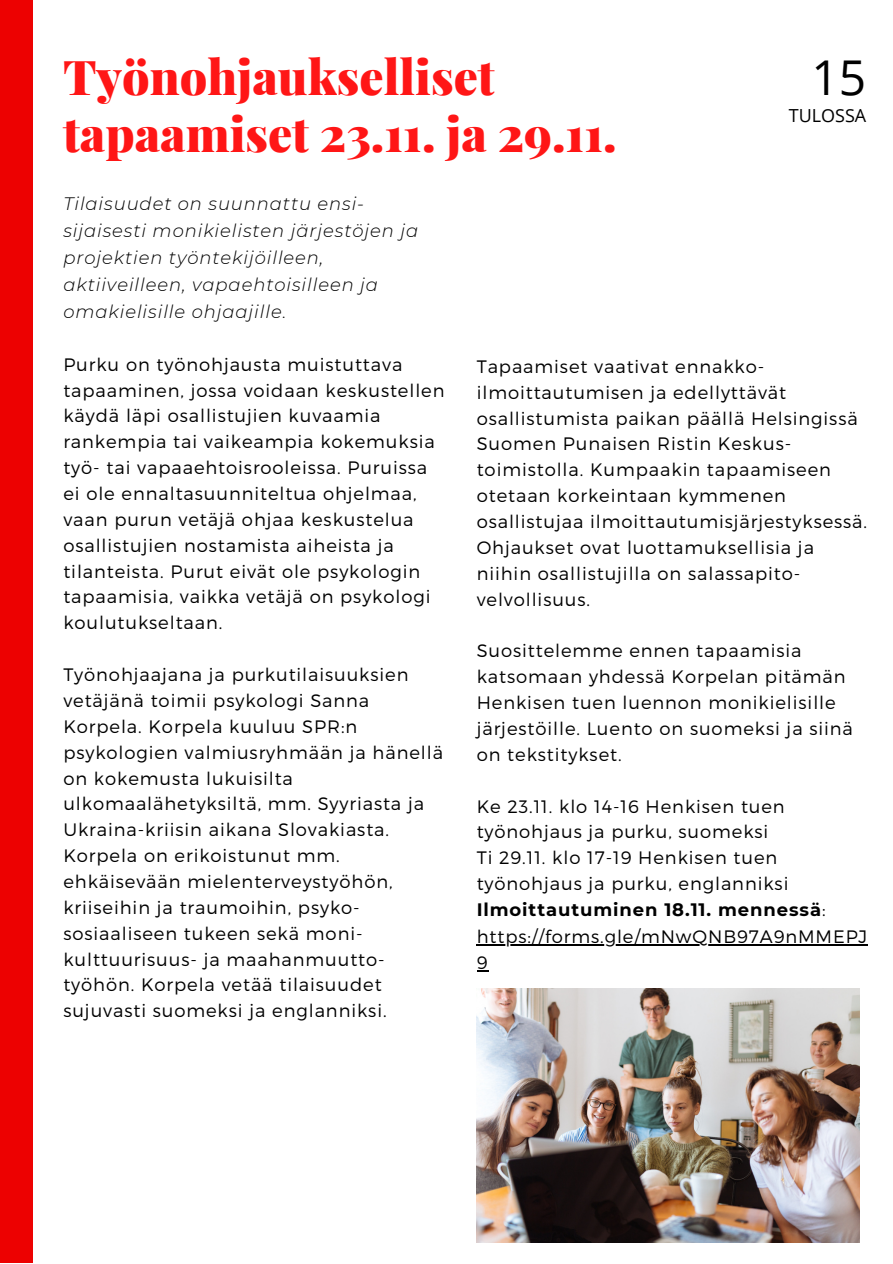
<style>
.page{position:relative;width:893px;height:1264px;background:#fff}
.page>*{position:absolute;margin:0;border:0;box-sizing:border-box;transform-origin:0 0}
.t1{font:900 48px/56.2px "Playfair Display";color:#ff1616}
.t2{font:48px "Open Sans";color:#000}
.t3{font:300 18px/25.8px "Montserrat";letter-spacing:.05em;color:#000}
.t4{font:italic 300 18px/27px "Montserrat";letter-spacing:.05em;color:#000}
.t5{font:18px "Open Sans";color:#000}
.s1{font-weight:700}
</style>
<div class="page">
<div style="left:0;top:0;width:33px;height:1262px;background:#ed0101"></div>
<img style="left:476px;top:988px;width:383px;height:254px">
<hr style="left:476px;top:944px;width:392px;height:1px;background:#000">
<h1 class="t1" style="left:63px;top:47px;width:555px">Työnohjaukselliset tapaamiset 23.11. ja 29.11.</h1>
<h1 class="t2" style="left:811px;top:43px;width:56px">15</h1>
<p class="t5" style="left:788px;top:103px;width:79px">TULOSSA</p>
<p class="t4" style="left:63px;top:190px;width:356px">Tilaisuudet on suunnattu ensi&shy;sijaisesti monikielisten järjestöjen ja projektien työntekijöilleen, aktiiveilleen, vapaehtoisilleen ja omakielisille ohjaajille.</p>
<p class="t3" style="left:63px;top:350px;width:382px">Purku on työnohjausta muistuttava tapaaminen, jossa voidaan keskustellen käydä läpi osallistujien kuvaamia rankempia tai vaikeampia kokemuksia työ- tai vapaaehtoisrooleissa. Puruissa ei ole ennaltasuunniteltua ohjelmaa, vaan purun vetäjä ohjaa keskustelua osallistujien nostamista aiheista ja tilanteista. Purut eivät ole psykologin tapaamisia, vaikka vetäjä on psykologi koulutukseltaan.</p>
<p class="t3" style="left:63px;top:661px;width:381px">Työnohjaajana ja purkutilaisuuksien vetäjänä toimii psykologi Sanna Korpela. Korpela kuuluu SPR:n psykologien valmiusryhmään ja hänellä on kokemusta lukuisilta ulkomaalähetyksiltä, mm. Syyriasta ja Ukraina-kriisin aikana Slovakiasta.<br>Korpela on erikoistunut mm. ehkäisevään mielenterveystyöhön, kriiseihin ja traumoihin, psyko&shy;sosiaaliseen tukeen sekä moni&shy;kulttuurisuus- ja maahanmuutto&shy;työhön. Korpela vetää tilaisuudet sujuvasti suomeksi ja englanniksi.</p>
<p class="t3" style="left:476px;top:352px;width:392px">Tapaamiset vaativat ennakko&shy;ilmoittautumisen ja edellyttävät osallistumista paikan päällä Helsingissä Suomen Punaisen Ristin Keskus&shy;toimistolla. Kumpaakin tapaamiseen otetaan korkeintaan kymmenen osallistujaa ilmoittautumisjärjestyksessä.<br>Ohjaukset ovat luottamuksellisia ja niihin osallistujilla on salassapito&shy;velvollisuus.</p>
<p class="t3" style="left:476px;top:637px;width:378px">Suosittelemme ennen tapaamisia katsomaan yhdessä Korpelan pitämän Henkisen tuen luennon monikielisille järjestöille. Luento on suomeksi ja siinä on tekstitykset.</p>
<p class="t3" style="left:476px;top:792px;width:392px">Ke 23.11. klo 14-16 Henkisen tuen työnohjaus ja purku, suomeksi<br>Ti 29.11. klo 17-19 Henkisen tuen työnohjaus ja purku, englanniksi<br><span class="s1">Ilmoittautuminen 18.11. mennessä</span>: https://forms.gle/mNwQNB97A9nMMEPJ<br>9</p>
</div>
